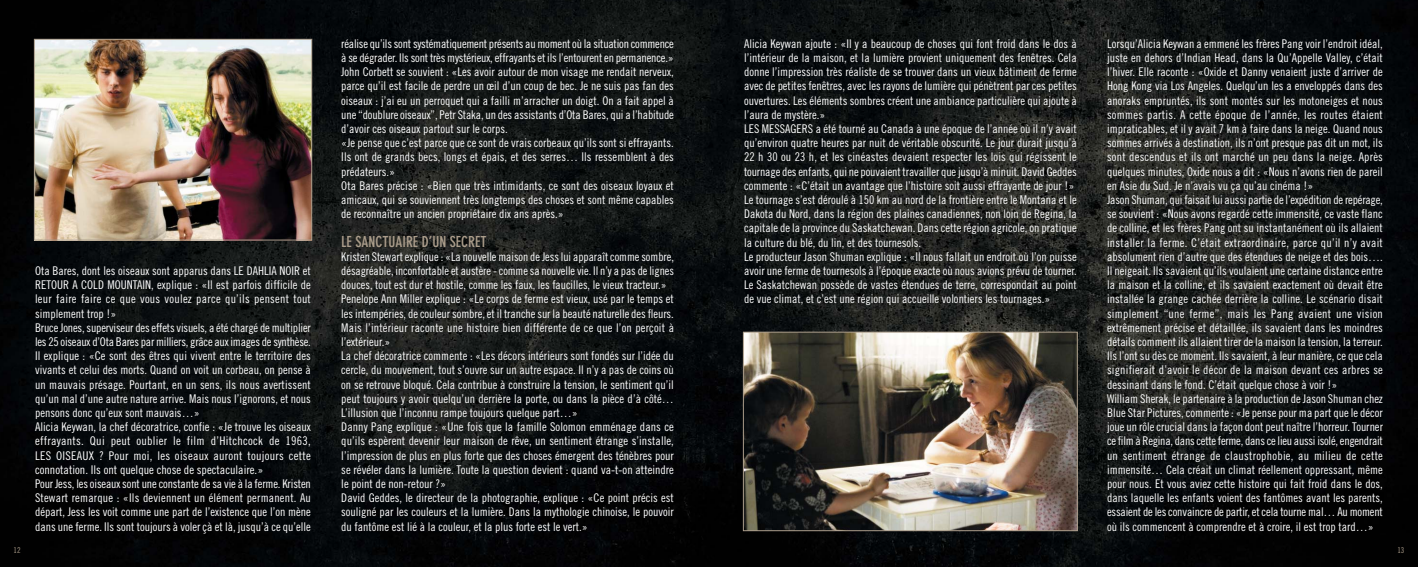
<style>
.page{position:relative;width:1418px;height:567px;background:#fff}
.page>*{position:absolute;margin:0;border:0;box-sizing:border-box;transform-origin:0 0}
.t1{font:700 condensed 15px "DIN Neuzeit Grotesk";color:#ab9d8b}
.t2{font:12px/14.2px "Trade Gothic Cond Eighteen";color:#fff}
.t3{font:8px "Trade Gothic Cond Eighteen";color:#ab9d8b}
</style>
<div class="page">
<img style="left:0;top:1px;width:1417px;height:566px">
<img style="left:745px;top:334px;width:330px;height:195px">
<div style="left:743px;top:332px;width:334px;height:199px;border:1px solid #ab9d8b"></div>
<img style="left:36px;top:41px;width:274px;height:197px">
<div style="left:34px;top:39px;width:278px;height:201px;border:1px solid #ab9d8b"></div>
<p class="t3" style="left:13px;top:547px;width:9px">12</p>
<p class="t2" style="left:35px;top:265px;width:277px">Ota Bares, dont les oiseaux sont apparus dans LE DAHLIA NOIR et RETOUR A COLD MOUNTAIN, explique : «Il est parfois difficile de leur faire faire ce que vous voulez parce qu’ils pensent tout simplement trop !»<br>Bruce Jones, superviseur des effets visuels, a été chargé de multiplier les 25 oiseaux d’Ota Bares par milliers, grâce aux images de synthèse.<br>Il explique : «Ce sont des êtres qui vivent entre le territoire des vivants et celui des morts. Quand on voit un corbeau, on pense à un mauvais présage. Pourtant, en un sens, ils nous avertissent qu’un mal d’une autre nature arrive. Mais nous l’ignorons, et nous pensons donc qu’eux sont mauvais…»<br>Alicia Keywan, la chef décoratrice, confie : «Je trouve les oiseaux effrayants. Qui peut oublier le film d’Hitchcock de 1963, LES OISEAUX ? Pour moi, les oiseaux auront toujours cette connotation. Ils ont quelque chose de spectaculaire.»<br>Pour Jess, les oiseaux sont une constante de sa vie à la ferme. Kristen Stewart remarque : «Ils deviennent un élément permanent. Au départ, Jess les voit comme une part de l’existence que l’on mène dans une ferme. Ils sont toujours à voler çà et là, jusqu’à ce qu’elle</p>
<p class="t2" style="left:341px;top:37px;width:334px">réalise qu’ils sont systématiquement présents au moment où la situation commence à se dégrader. Ils sont très mystérieux, effrayants et ils l’entourent en permanence.» John Corbett se souvient : «Les avoir autour de mon visage me rendait nerveux, parce qu’il est facile de perdre un œil d’un coup de bec. Je ne suis pas fan des oiseaux : j’ai eu un perroquet qui a failli m’arracher un doigt. On a fait appel à une “doublure oiseaux”, Petr Staka, un des assistants d’Ota Bares, qui a l’habitude d’avoir ces oiseaux partout sur le corps.<br>«Je pense que c’est parce que ce sont de vrais corbeaux qu’ils sont si effrayants.<br>Ils ont de grands becs, longs et épais, et des serres… Ils ressemblent à des prédateurs.»<br>Ota Bares précise : «Bien que très intimidants, ce sont des oiseaux loyaux et amicaux, qui se souviennent très longtemps des choses et sont même capables de reconnaître un ancien propriétaire dix ans après.»</p>
<p class="t1" style="left:341px;top:235px;width:147px">LE SANCTUAIRE D’UN SECRET</p>
<p class="t2" style="left:341px;top:250px;width:334px">Kristen Stewart explique : «La nouvelle maison de Jess lui apparaît comme sombre, désagréable, inconfortable et austère - comme sa nouvelle vie. Il n’y a pas de lignes douces, tout est dur et hostile, comme les faux, les faucilles, le vieux tracteur.» Penelope Ann Miller explique : «Le corps de ferme est vieux, usé par le temps et les intempéries, de couleur sombre, et il tranche sur la beauté naturelle des fleurs.<br>Mais l’intérieur raconte une histoire bien différente de ce que l’on perçoit à l’extérieur.»<br>La chef décoratrice commente : «Les décors intérieurs sont fondés sur l’idée du cercle, du mouvement, tout s’ouvre sur un autre espace. Il n’y a pas de coins où on se retrouve bloqué. Cela contribue à construire la tension, le sentiment qu’il peut toujours y avoir quelqu’un derrière la porte, ou dans la pièce d’à côté… L’illusion que l’inconnu rampe toujours quelque part…»<br>Danny Pang explique : «Une fois que la famille Solomon emménage dans ce qu’ils espèrent devenir leur maison de rêve, un sentiment étrange s’installe, l’impression de plus en plus forte que des choses émergent des ténèbres pour se révéler dans la lumière. Toute la question devient : quand va-t-on atteindre le point de non-retour ?»<br>David Geddes, le directeur de la photographie, explique : «Ce point précis est souligné par les couleurs et la lumière. Dans la mythologie chinoise, le pouvoir du fantôme est lié à la couleur, et la plus forte est le vert.»</p>
<p class="t2" style="left:744px;top:37px;width:334px">Alicia Keywan ajoute : «Il y a beaucoup de choses qui font froid dans le dos à l’intérieur de la maison, et la lumière provient uniquement des fenêtres. Cela donne l’impression très réaliste de se trouver dans un vieux bâtiment de ferme avec de petites fenêtres, avec les rayons de lumière qui pénètrent par ces petites ouvertures. Les éléments sombres créent une ambiance particulière qui ajoute à l’aura de mystère.»<br>LES MESSAGERS a été tourné au Canada à une époque de l’année où il n’y avait qu’environ quatre heures par nuit de véritable obscurité. Le jour durait jusqu’à 22 h 30 ou 23 h, et les cinéastes devaient respecter les lois qui régissent le tournage des enfants, qui ne pouvaient travailler que jusqu’à minuit. David Geddes commente : «C’était un avantage que l’histoire soit aussi effrayante de jour !» Le tournage s’est déroulé à 150 km au nord de la frontière entre le Montana et le Dakota du Nord, dans la région des plaines canadiennes, non loin de Regina, la capitale de la province du Saskatchewan. Dans cette région agricole, on pratique la culture du blé, du lin, et des tournesols.<br>Le producteur Jason Shuman explique : «Il nous fallait un endroit où l’on puisse avoir une ferme de tournesols à l’époque exacte où nous avions prévu de tourner.<br>Le Saskatchewan possède de vastes étendues de terre, correspondait au point de vue climat, et c’est une région qui accueille volontiers les tournages.»</p>
<p class="t2" style="left:1107px;top:37px;width:277px">Lorsqu’Alicia Keywan a emmené les frères Pang voir l’endroit idéal, juste en dehors d’Indian Head, dans la Qu’Appelle Valley, c’était l’hiver. Elle raconte : «Oxide et Danny venaient juste d’arriver de Hong Kong via Los Angeles. Quelqu’un les a enveloppés dans des anoraks empruntés, ils sont montés sur les motoneiges et nous sommes partis. A cette époque de l’année, les routes étaient impraticables, et il y avait 7 km à faire dans la neige. Quand nous sommes arrivés à destination, ils n’ont presque pas dit un mot, ils sont descendus et ils ont marché un peu dans la neige. Après quelques minutes, Oxide nous a dit : «Nous n’avons rien de pareil en Asie du Sud. Je n’avais vu ça qu’au cinéma !»<br>Jason Shuman, qui faisait lui aussi partie de l’expédition de repérage, se souvient : «Nous avons regardé cette immensité, ce vaste flanc de colline, et les frères Pang ont su instantanément où ils allaient installer la ferme. C’était extraordinaire, parce qu’il n’y avait absolument rien d’autre que des étendues de neige et des bois….<br>Il neigeait. Ils savaient qu’ils voulaient une certaine distance entre la maison et la colline, et ils savaient exactement où devait être installée la grange cachée derrière la colline. Le scénario disait simplement “une ferme”, mais les Pang avaient une vision extrêmement précise et détaillée, ils savaient dans les moindres détails comment ils allaient tirer de la maison la tension, la terreur.<br>Ils l’ont su dès ce moment. Ils savaient, à leur manière, ce que cela signifierait d’avoir le décor de la maison devant ces arbres se dessinant dans le fond. C’était quelque chose à voir !»<br>William Sherak, le partenaire à la production de Jason Shuman chez Blue Star Pictures, commente : «Je pense pour ma part que le décor joue un rôle crucial dans la façon dont peut naître l’horreur. Tourner ce film à Regina, dans cette ferme, dans ce lieu aussi isolé, engendrait un sentiment étrange de claustrophobie, au milieu de cette immensité… Cela créait un climat réellement oppressant, même pour nous. Et vous aviez cette histoire qui fait froid dans le dos, dans laquelle les enfants voient des fantômes avant les parents, essaient de les convaincre de partir, et cela tourne mal… Au moment où ils commencent à comprendre et à croire, il est trop tard…»</p>
<p class="t3" style="left:1397px;top:547px;width:9px">13</p>
</div>
